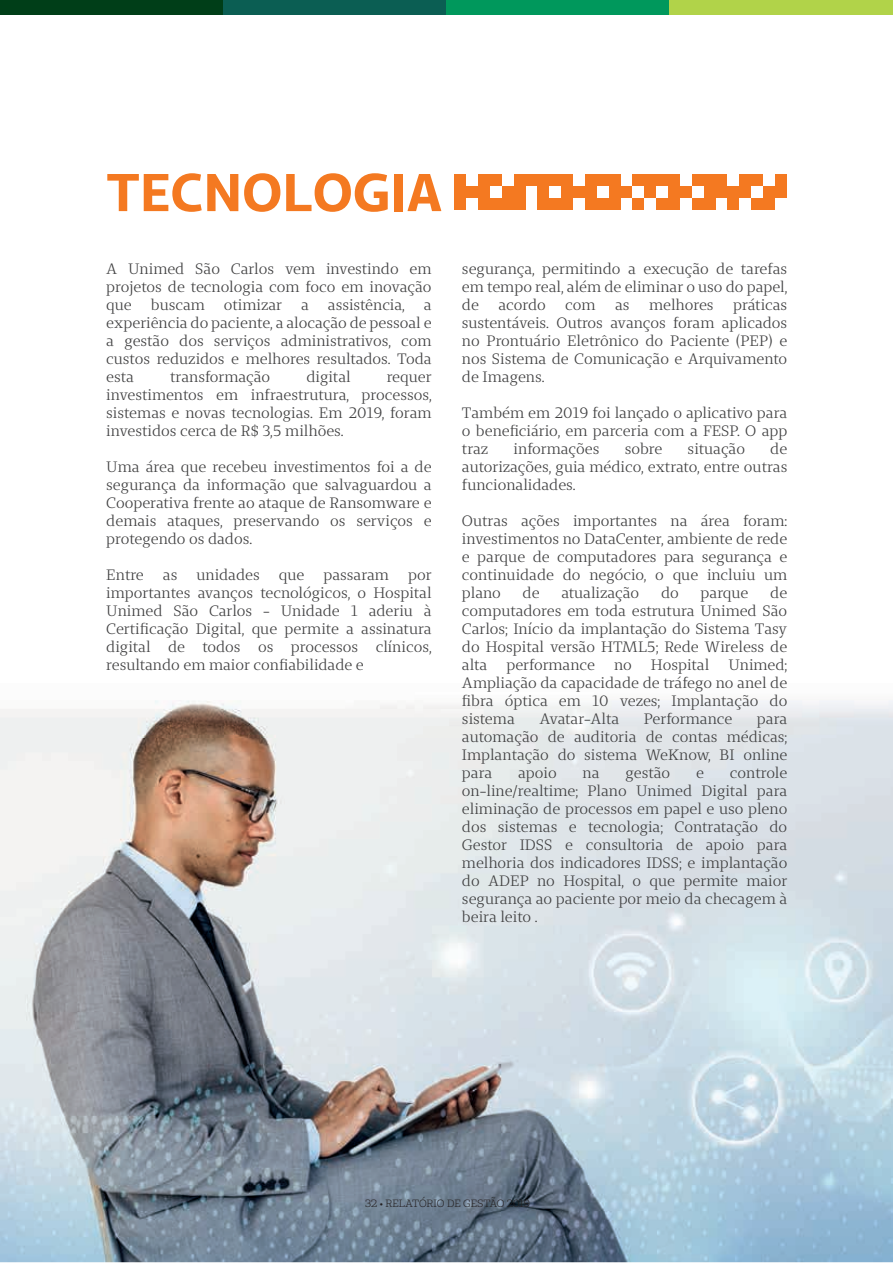
<style>
.page{position:relative;width:893px;height:1263px;background:#fff}
.page>*{position:absolute;margin:0;border:0;box-sizing:border-box;transform-origin:0 0}
.t1{font:700 52.95px "Unimed Sans";color:#f47921}
.t2{font:15px/18px "Unimed Serif";color:#3e3e3f;text-align:justify}
.t3{font:10.5px "Unimed Slab";letter-spacing:-.01em;color:#231f20}
</style>
<div class="page">
<img style="left:0;top:737px;width:893px;height:525px">
<img style="left:0;top:700px;width:893px;height:37px">
<div style="left:454px;top:174px;width:12px;height:12px;background:#f47921"></div>
<div style="left:454px;top:186px;width:12px;height:12px;background:#f47921"></div>
<div style="left:454px;top:198px;width:12px;height:12px;background:#f47921"></div>
<div style="left:466px;top:186px;width:12px;height:12px;background:#f47921"></div>
<div style="left:478px;top:174px;width:12px;height:12px;background:#f47921"></div>
<div style="left:478px;top:186px;width:12px;height:12px;background:#f47921"></div>
<div style="left:478px;top:198px;width:12px;height:12px;background:#f47921"></div>
<div style="left:490px;top:174px;width:12px;height:12px;background:#f47921"></div>
<div style="left:490px;top:198px;width:12px;height:12px;background:#f47921"></div>
<div style="left:502px;top:186px;width:12px;height:12px;background:#f47921"></div>
<div style="left:502px;top:198px;width:12px;height:12px;background:#f47921"></div>
<div style="left:514px;top:174px;width:12px;height:12px;background:#f47921"></div>
<div style="left:514px;top:186px;width:12px;height:12px;background:#f47921"></div>
<div style="left:514px;top:198px;width:12px;height:12px;background:#f47921"></div>
<div style="left:526px;top:174px;width:11px;height:12px;background:#f47921"></div>
<div style="left:537px;top:174px;width:12px;height:12px;background:#f47921"></div>
<div style="left:537px;top:186px;width:12px;height:12px;background:#f47921"></div>
<div style="left:537px;top:198px;width:12px;height:12px;background:#f47921"></div>
<div style="left:549px;top:174px;width:12px;height:12px;background:#f47921"></div>
<div style="left:549px;top:198px;width:12px;height:12px;background:#f47921"></div>
<div style="left:561px;top:174px;width:12px;height:12px;background:#f47921"></div>
<div style="left:561px;top:186px;width:12px;height:12px;background:#f47921"></div>
<div style="left:561px;top:198px;width:12px;height:12px;background:#f47921"></div>
<div style="left:573px;top:186px;width:12px;height:12px;background:#f47921"></div>
<div style="left:585px;top:174px;width:12px;height:12px;background:#f47921"></div>
<div style="left:585px;top:186px;width:12px;height:12px;background:#f47921"></div>
<div style="left:585px;top:198px;width:12px;height:12px;background:#f47921"></div>
<div style="left:597px;top:174px;width:12px;height:12px;background:#f47921"></div>
<div style="left:597px;top:198px;width:12px;height:12px;background:#f47921"></div>
<div style="left:609px;top:174px;width:12px;height:12px;background:#f47921"></div>
<div style="left:609px;top:186px;width:12px;height:12px;background:#f47921"></div>
<div style="left:609px;top:198px;width:12px;height:12px;background:#f47921"></div>
<div style="left:621px;top:186px;width:11px;height:12px;background:#f47921"></div>
<div style="left:632px;top:174px;width:12px;height:12px;background:#f47921"></div>
<div style="left:632px;top:198px;width:12px;height:12px;background:#f47921"></div>
<div style="left:644px;top:174px;width:12px;height:12px;background:#f47921"></div>
<div style="left:644px;top:186px;width:12px;height:12px;background:#f47921"></div>
<div style="left:656px;top:174px;width:12px;height:12px;background:#f47921"></div>
<div style="left:656px;top:198px;width:12px;height:12px;background:#f47921"></div>
<div style="left:668px;top:174px;width:12px;height:12px;background:#f47921"></div>
<div style="left:668px;top:186px;width:12px;height:12px;background:#f47921"></div>
<div style="left:668px;top:198px;width:12px;height:12px;background:#f47921"></div>
<div style="left:680px;top:186px;width:12px;height:12px;background:#f47921"></div>
<div style="left:692px;top:174px;width:12px;height:12px;background:#f47921"></div>
<div style="left:692px;top:198px;width:12px;height:12px;background:#f47921"></div>
<div style="left:704px;top:174px;width:11px;height:12px;background:#f47921"></div>
<div style="left:704px;top:186px;width:11px;height:12px;background:#f47921"></div>
<div style="left:704px;top:198px;width:11px;height:12px;background:#f47921"></div>
<div style="left:715px;top:174px;width:12px;height:12px;background:#f47921"></div>
<div style="left:715px;top:186px;width:12px;height:12px;background:#f47921"></div>
<div style="left:727px;top:186px;width:12px;height:12px;background:#f47921"></div>
<div style="left:727px;top:198px;width:12px;height:12px;background:#f47921"></div>
<div style="left:739px;top:174px;width:12px;height:12px;background:#f47921"></div>
<div style="left:739px;top:186px;width:12px;height:12px;background:#f47921"></div>
<div style="left:751px;top:174px;width:12px;height:12px;background:#f47921"></div>
<div style="left:751px;top:198px;width:12px;height:12px;background:#f47921"></div>
<div style="left:763px;top:186px;width:12px;height:12px;background:#f47921"></div>
<div style="left:763px;top:198px;width:12px;height:12px;background:#f47921"></div>
<div style="left:775px;top:174px;width:12px;height:12px;background:#f47921"></div>
<div style="left:775px;top:186px;width:12px;height:12px;background:#f47921"></div>
<div style="left:0;top:0;width:223px;height:14px;background:#003e18"></div>
<div style="left:223px;top:0;width:223px;height:14px;background:#0b5e53"></div>
<div style="left:446px;top:0;width:224px;height:14px;background:#00985c"></div>
<div style="left:670px;top:0;width:223px;height:14px;background:#b1d349"></div>
<h1 class="t1" style="left:106px;top:157px;width:337px">TECNOLOGIA</h1>
<p class="t2" style="left:106px;top:260px;width:327px">A Unimed São Carlos vem investindo em projetos de tecnologia com foco em inovação que</p>
<p class="t2" style="left:151px;top:296px;width:56px">buscam</p>
<p class="t2" style="left:224px;top:296px;width:60px">otimizar</p>
<p class="t2" style="left:301px;top:296px;width:9px">a</p>
<p class="t2" style="left:328px;top:296px;width:78px">assistência,</p>
<p class="t2" style="left:106px;top:296px;width:327px;text-indent:318px">a experiência do paciente, a alocação de pessoal e a gestão dos serviços administrativos, com custos reduzidos e melhores resultados. Toda esta</p>
<p class="t2" style="left:170px;top:368px;width:102px">transformação</p>
<p class="t2" style="left:306px;top:368px;width:46px">digital</p>
<p class="t2" style="left:106px;top:368px;width:327px;text-indent:280px">requer investimentos em infraestrutura, processos, sistemas e novas tecnologias. Em 2019, foram investidos cerca de R$ 3,5 milhões.</p>
<p class="t2" style="left:106px;top:458px;width:327px">Uma área que recebeu investimentos foi a de segurança da informação que salvaguardou a Cooperativa frente ao ataque de Ransomware e demais ataques, preservando os serviços e protegendo os dados.</p>
<p class="t2" style="left:106px;top:566px;width:39px">Entre</p>
<p class="t2" style="left:163px;top:566px;width:16px">as</p>
<p class="t2" style="left:196px;top:566px;width:65px">unidades</p>
<p class="t2" style="left:279px;top:566px;width:27px">que</p>
<p class="t2" style="left:323px;top:566px;width:67px">passaram</p>
<p class="t2" style="left:106px;top:566px;width:327px;text-indent:302px">por importantes avanços tecnológicos, o Hospital Unimed São Carlos - Unidade 1 aderiu à Certificação Digital, que permite a assinatura digital de todos os processos clínicos, resultando em maior confiabilidade e</p>
<p class="t2" style="left:462px;top:260px;width:327px">segurança, permitindo a execução de tarefas em tempo real, além de eliminar o uso do papel, de</p>
<p class="t2" style="left:462px;top:296px;width:327px;text-indent:271px">práticas sustentáveis. Outros avanços foram aplicados no Prontuário Eletrônico do Paciente (PEP) e nos Sistema de Comunicação e Arquivamento de Imagens.</p>
<p class="t2" style="left:462px;top:404px;width:327px">Também em 2019 foi lançado o aplicativo para o beneficiário, em parceria com a FESP. O app traz</p>
<p class="t2" style="left:498px;top:296px;width:49px">acordo</p>
<p class="t2" style="left:565px;top:296px;width:32px">com</p>
<p class="t2" style="left:615px;top:296px;width:16px">as</p>
<p class="t2" style="left:649px;top:296px;width:66px">melhores</p>
<p class="t2" style="left:462px;top:440px;width:327px;text-indent:308px">de autorizações, guia médico, extrato, entre outras funcionalidades.</p>
<p class="t2" style="left:462px;top:512px;width:327px">Outras ações importantes na área foram: investimentos no DataCenter, ambiente de rede e parque de computadores para segurança e continuidade do negócio, o que incluiu um plano</p>
<p class="t2" style="left:514px;top:440px;width:87px">informações</p>
<p class="t2" style="left:625px;top:440px;width:39px">sobre</p>
<p class="t2" style="left:688px;top:440px;width:59px">situação</p>
<p class="t2" style="left:462px;top:584px;width:327px;text-indent:308px">de computadores em toda estrutura Unimed São Carlos; Início da implantação do Sistema Tasy do Hospital versão HTML5; Rede Wireless de alta</p>
<p class="t2" style="left:523px;top:584px;width:19px">de</p>
<p class="t2" style="left:561px;top:584px;width:79px">atualização</p>
<p class="t2" style="left:661px;top:584px;width:19px">do</p>
<p class="t2" style="left:701px;top:584px;width:49px">parque</p>
<p class="t2" style="left:462px;top:656px;width:327px;text-indent:266px">Unimed; Ampliação da capacidade de tráfego no anel de fibra óptica em 10 vezes; Implantação do sistema</p>
<p class="t2" style="left:506px;top:656px;width:90px">performance</p>
<p class="t2" style="left:614px;top:656px;width:19px">no</p>
<p class="t2" style="left:651px;top:656px;width:60px">Hospital</p>
<p class="t2" style="left:539px;top:710px;width:81px">Avatar-Alta</p>
<p class="t2" style="left:644px;top:710px;width:90px">Performance</p>
<p class="t2" style="left:462px;top:710px;width:327px;text-indent:295px">para automação de auditoria de contas médicas; Implantação do sistema WeKnow, BI online para</p>
<p class="t2" style="left:462px;top:764px;width:327px;text-indent:268px">controle on-line/realtime; Plano Unimed Digital para eliminação de processos em papel e uso pleno dos sistemas e tecnologia; Contratação do Gestor IDSS e consultoria de apoio para melhoria dos indicadores IDSS; e implantação do ADEP no Hospital, o que permite maior segurança ao paciente por meio da checagem à beira leito .</p>
<p class="t2" style="left:518px;top:764px;width:40px">apoio</p>
<p class="t2" style="left:583px;top:764px;width:19px">na</p>
<p class="t2" style="left:625px;top:764px;width:46px">gestão</p>
<p class="t2" style="left:696px;top:764px;width:9px">e</p>
<p class="t3" style="left:365px;top:1197px;width:166px">32 • RELATÓRIO DE GESTÃO 2019</p>
</div>
